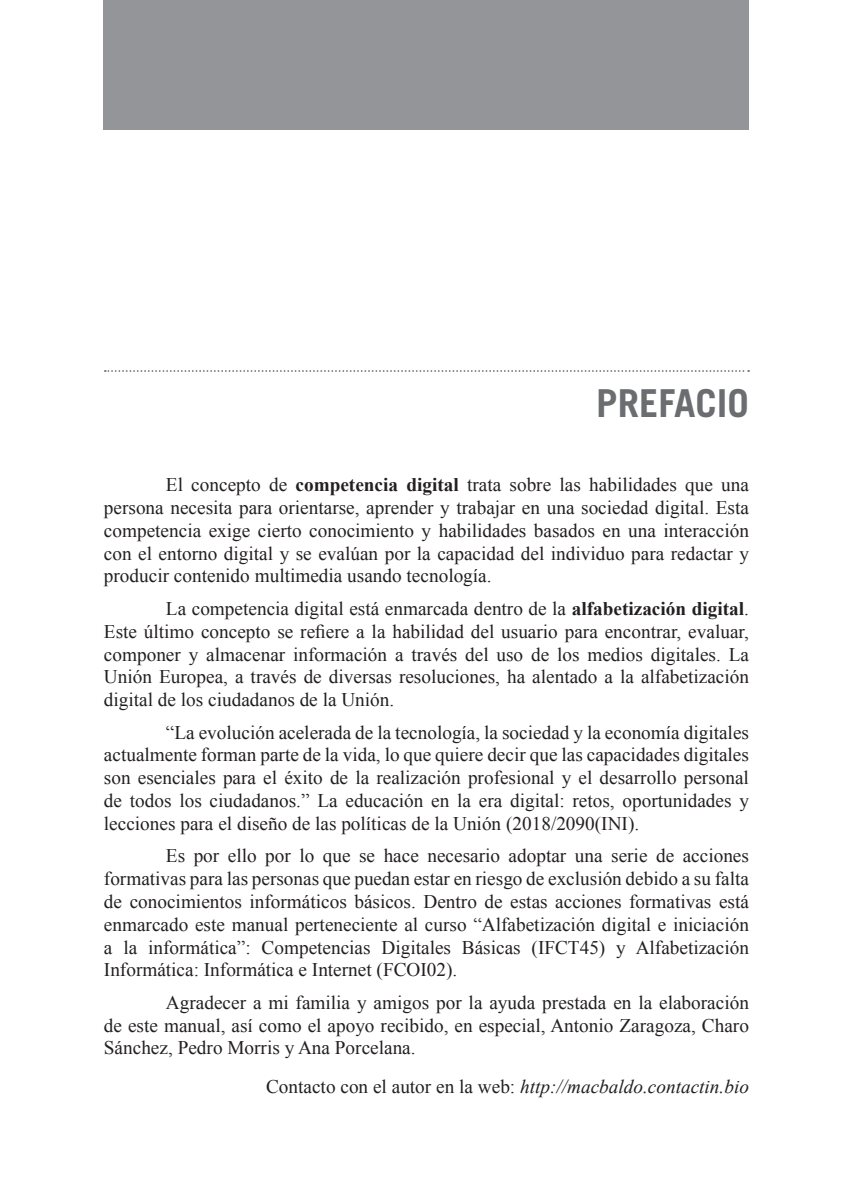
<style>
.page{position:relative;width:854px;height:1204px;background:#fff}
.page>*{position:absolute;margin:0;border:0;box-sizing:border-box;transform-origin:0 0}
.t1{font:700 38.5px "Trade Gothic LT Std";color:#6c6d70}
.t2{font:19.25px/22.8px "Times New Roman";color:#231f20;text-align:justify}
.t3{font:italic 19.25px "Times New Roman";color:#231f20}
.s1{font-weight:700}
.s2{font-style:normal}
</style>
<div class="page">
<div style="left:104px;top:0;width:645px;height:130px;background:#939598"></div>
<svg style="left:105px;top:370px;width:644px;height:2px"></svg>
<h1 class="t1" style="left:596px;top:379px;width:154px">PREFACIO</h1>
<p class="t2" style="left:104px;top:473px;width:646px;text-indent:62px">El concepto de <span class="s1">competencia digital</span> trata sobre las habilidades que una persona necesita para orientarse, aprender y trabajar en una sociedad digital. Esta competencia exige cierto conocimiento y habilidades basados en una interacción con el entorno digital y se evalúan por la capacidad del individuo para redactar y producir contenido multimedia usando tecnología.</p>
<p class="t2" style="left:104px;top:597px;width:646px;text-indent:62px">La competencia digital está enmarcada dentro de la <span class="s1">alfabetización digital</span>.<br>Este último concepto se refiere a la habilidad del usuario para encontrar, evaluar, componer y almacenar información a través del uso de los medios digitales. La Unión Europea, a través de diversas resoluciones, ha alentado a la alfabetización digital de los ciudadanos de la Unión.</p>
<p class="t2" style="left:104px;top:720px;width:646px;text-indent:62px">“La evolución acelerada de la tecnología, la sociedad y la economía digitales actualmente forman parte de la vida, lo que quiere decir que las capacidades digitales son esenciales para el éxito de la realización profesional y el desarrollo personal de todos los ciudadanos.” La educación en la era digital: retos, oportunidades y lecciones para el diseño de las políticas de la Unión (2018/2090(INI).</p>
<p class="t2" style="left:104px;top:844px;width:646px;text-indent:62px">Es por ello por lo que se hace necesario adoptar una serie de acciones formativas para las personas que puedan estar en riesgo de exclusión debido a su falta de conocimientos informáticos básicos. Dentro de estas acciones formativas está enmarcado este manual perteneciente al curso “Alfabetización digital e iniciación a la informática”: Competencias Digitales Básicas (IFCT45) y Alfabetización Informática: Informática e Internet (FCOI02).</p>
<p class="t2" style="left:104px;top:990px;width:646px;text-indent:62px">Agradecer a mi familia y amigos por la ayuda prestada en la elaboración de este manual, así como el apoyo recibido, en especial, Antonio Zaragoza, Charo Sánchez, Pedro Morris y Ana Porcelana.</p>
<p class="t3" style="left:266px;top:1073px;width:484px"><span class="s2">Contacto con el autor en la web:</span> http://macbaldo.contactin.bio</p>
</div>
